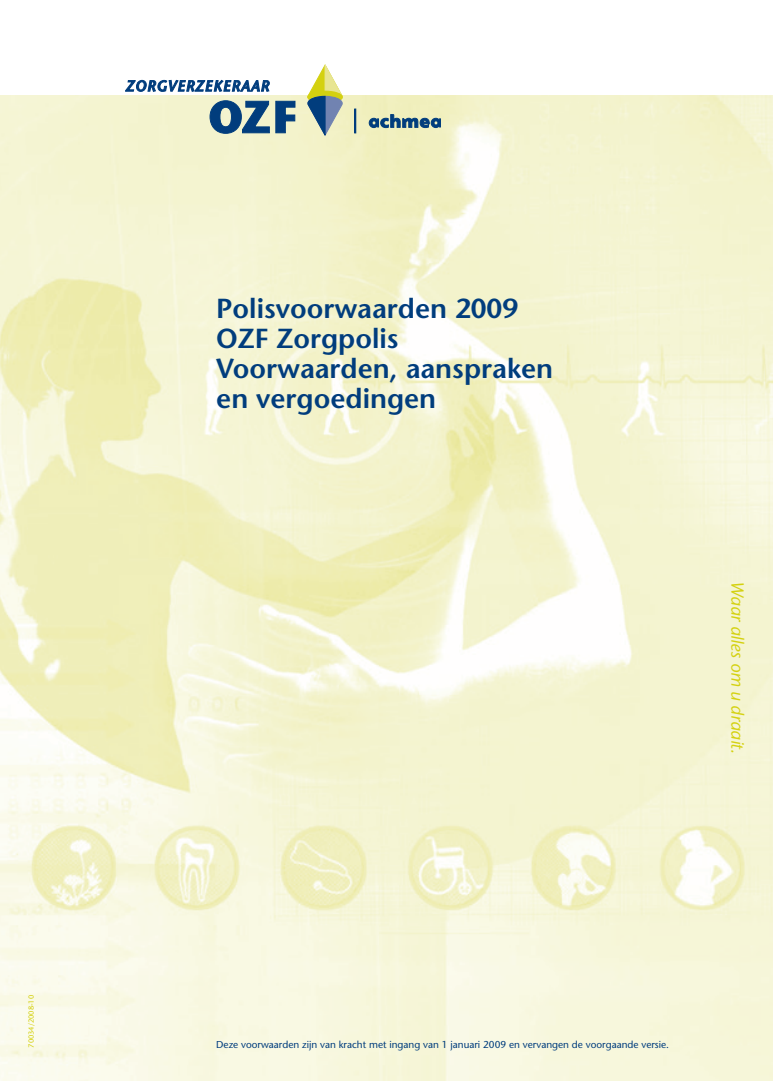
<style>
.page{position:relative;width:773px;height:1081px;background:#fff}
.page>*{position:absolute;margin:0;border:0;box-sizing:border-box;transform-origin:0 0}
.t1{font:600 27.5px/30px "Stone Sans";color:#013d7d}
.t2{font:italic 17.5px "Stone Sans";letter-spacing:-.01em;color:#d4d110}
.t3{font:10px "Stone Sans";color:#013d7d}
.t4{font:7.5px "Stone Sans";color:#d4d110}
</style>
<div class="page">
<img style="left:0;top:96px;width:772px;height:985px">
<svg style="left:210px;top:101px;width:59px;height:32px;background:#557c98"></svg>
<svg style="left:276px;top:101px;width:19px;height:32px"></svg>
<svg style="left:125px;top:80px;width:144px;height:12px"></svg>
<svg style="left:308px;top:65px;width:34px;height:71px"></svg>
<div style="left:354px;top:109px;width:2px;height:24px;border:1px solid #013d7d"></div>
<svg style="left:369px;top:114px;width:71px;height:14px"></svg>
<p class="t4" style="left:27px;top:1047px;width:54px;rotate:-90deg">70034/2008-10</p>
<h1 class="t1" style="left:216px;top:294px;width:338px">Polisvoorwaarden 2009<br>OZF Zorgpolis<br>Voorwaarden, aanspraken en vergoedingen</h1>
<h2 class="t2" style="left:747px;top:581px;width:174px;rotate:90deg">Waar alles om u draait.</h2>
<p class="t3" style="left:216px;top:1038px;width:454px">Deze voorwaarden zijn van kracht met ingang van 1 januari 2009 en vervangen de voorgaande versie.</p>
</div>
